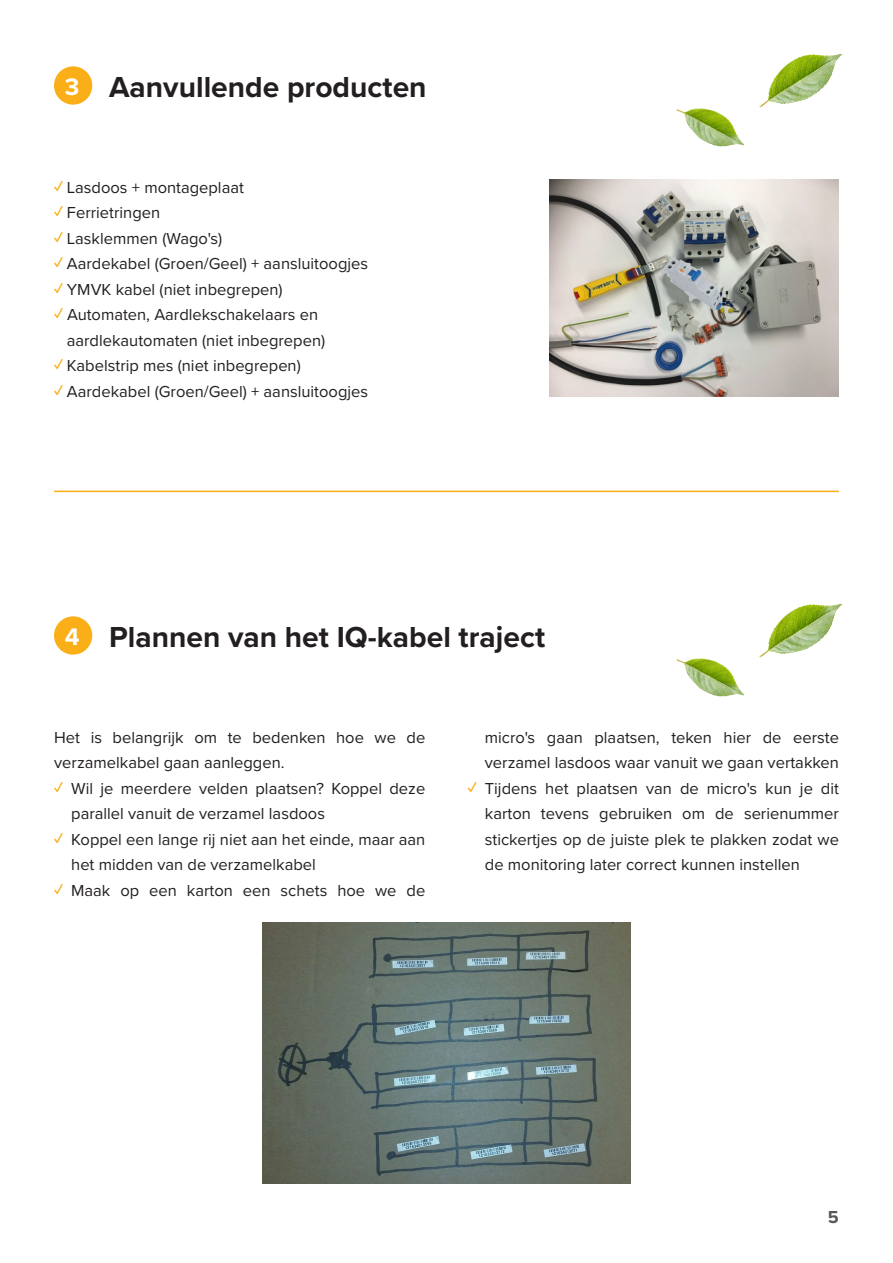
<style>
.page{position:relative;width:893px;height:1263px;background:#fff}
.page>*{position:absolute;margin:0;border:0;box-sizing:border-box;transform-origin:0 0}
.Koppen{font:700 30px "Proxima Nova";color:#231f20}
.t1{font:700 24.75px "Proxima Nova";color:#fff}
.t2{font:700 18px "Proxima Nova";color:#57585a}
.t3{font:16.5px/25.5px "Proxima Nova";color:#231f20}
.s1{font-weight:700;color:#faaf18}
</style>
<div class="page">
<div style="left:54px;top:66px;width:38px;height:39px;background:#faaf18;border-radius:50%"></div>
<img style="left:676px;top:53px;width:167px;height:94px">
<img style="left:549px;top:180px;width:290px;height:217px">
<hr style="left:54px;top:491px;width:785px;height:1px;background:#faaf18">
<div style="left:54px;top:616px;width:38px;height:39px;background:#faaf18;border-radius:50%"></div>
<img style="left:676px;top:603px;width:167px;height:94px">
<img style="left:262px;top:922px;width:369px;height:262px">
<p class="t1" style="left:65px;top:69px;width:16px">3</p>
<p class="Koppen" style="left:109px;top:65px;width:319px">Aanvullende producten</p>
<p class="t3" style="left:54px;top:174px;width:191px"><span class="s1">✓</span> Lasdoos + montageplaat</p>
<p class="t3" style="left:54px;top:199px;width:108px"><span class="s1">✓</span> Ferrietringen</p>
<p class="t3" style="left:54px;top:225px;width:170px"><span class="s1">✓</span> Lasklemmen (Wago's)</p>
<p class="t3" style="left:54px;top:250px;width:316px"><span class="s1">✓</span> Aardekabel (Groen/Geel) + aansluitoogjes</p>
<p class="t3" style="left:54px;top:276px;width:230px"><span class="s1">✓</span> YMVK kabel (niet inbegrepen)</p>
<p class="t3" style="left:54px;top:301px;width:266px"><span class="s1">✓</span> Automaten, Aardlekschakelaars en</p>
<p class="t3" style="left:67px;top:327px;width:260px">aardlekautomaten (niet inbegrepen)</p>
<p class="t3" style="left:54px;top:352px;width:248px"><span class="s1">✓</span> Kabelstrip mes (niet inbegrepen)</p>
<p class="t3" style="left:54px;top:378px;width:316px"><span class="s1">✓</span> Aardekabel (Groen/Geel) + aansluitoogjes</p>
<p class="t1" style="left:65px;top:618px;width:16px">4</p>
<p class="Koppen" style="left:109px;top:615px;width:437px">Plannen van het IQ-kabel traject</p>
<p class="t3" style="left:54px;top:724px;width:373px">Het is belangrijk om te bedenken hoe we de verzamelkabel gaan aanleggen.</p>
<p class="t3" style="left:71px;top:775px;width:356px;text-indent:-17px"><span class="s1">✓</span> Wil je meerdere velden plaatsen? Koppel deze parallel vanuit de verzamel lasdoos</p>
<p class="t3" style="left:71px;top:826px;width:356px;text-indent:-17px"><span class="s1">✓</span> Koppel een lange rij niet aan het einde, maar aan het midden van de verzamelkabel</p>
<p class="t3" style="left:54px;top:877px;width:373px"><span class="s1">✓</span> Maak op een karton een schets hoe we de</p>
<p class="t3" style="left:485px;top:724px;width:356px">micro's gaan plaatsen, teken hier de eerste verzamel lasdoos waar vanuit we gaan vertakken</p>
<p class="t3" style="left:485px;top:775px;width:356px;text-align:justify;text-indent:-17px"><span class="s1">✓</span> Tijdens het plaatsen van de micro's kun je dit karton tevens gebruiken om de serienummer stickertjes op de juiste plek te plakken zodat we de monitoring later correct kunnen instellen</p>
<p class="t2" style="left:828px;top:1204px;width:12px">5</p>
</div>
